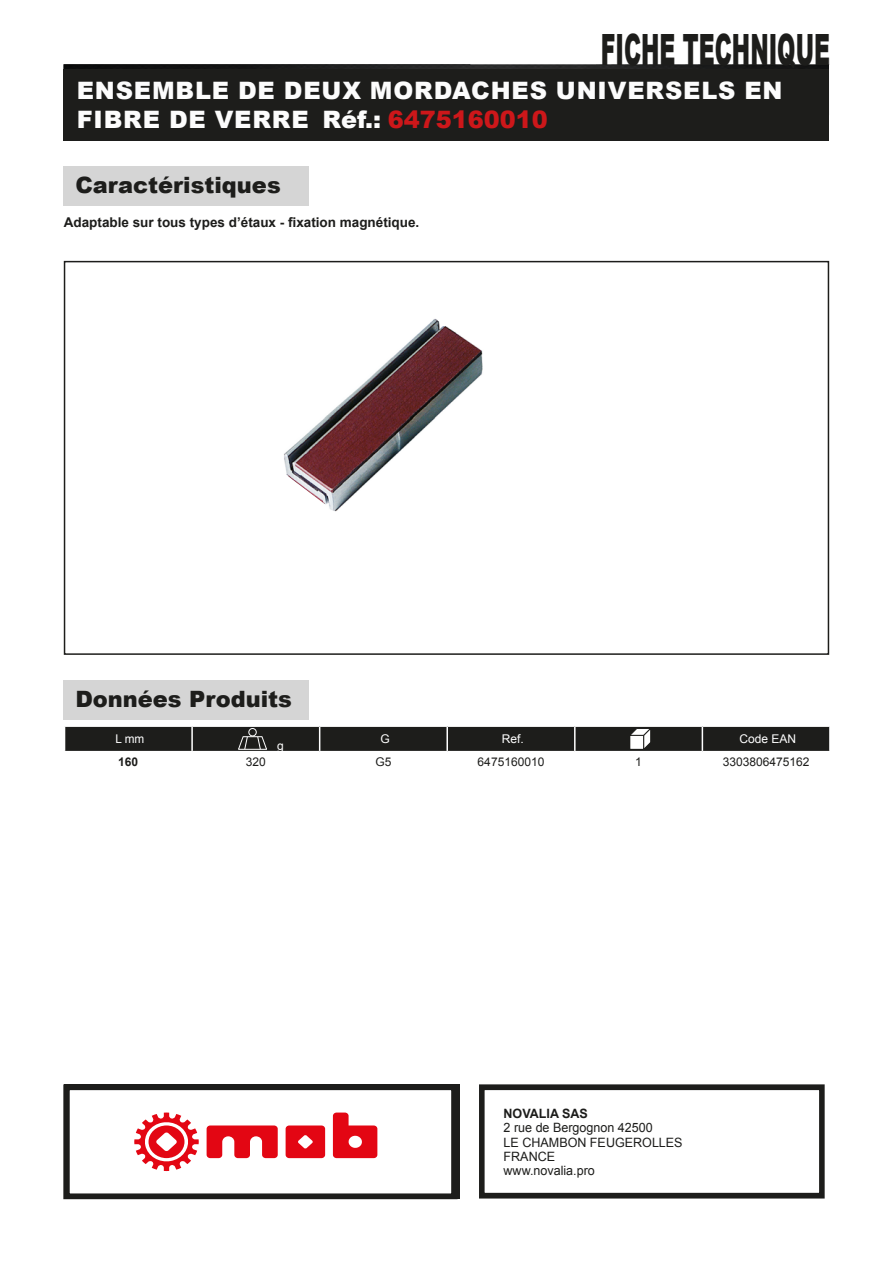
<style>
.page{position:relative;width:893px;height:1263px;background:#fff}
.page>*{position:absolute;margin:0;border:0;box-sizing:border-box;transform-origin:0 0}
.t1{font:900 43.2px "Arial";color:#1d1d1b;scale:.51 1}
.t2{font:900 24px/28.8px "Arial";letter-spacing:.035em;color:#fcfcfc}
.t3{font:900 22.5px "Arial";color:#1d1d1b}
.t4{font:700 13.5px "Arial";color:#1d1d1b}
.t5{font:12.9px/14.2px "Arial";color:#1d1d1b}
.t6{font:700 12.9px "Arial";color:#1d1d1b}
.t7{font:12px "Arial";color:#1d1d1b}
.t8{font:12px "Arial";color:#fff}
.t9{font:700 12px "Arial";color:#1d1d1b}
.s1{color:#cd171a}
</style>
<div class="page">
<img style="left:64px;top:64px;width:765px;height:5px">
<div style="left:64px;top:69px;width:765px;height:71px;background:#1d1d1b"></div>
<div style="left:479px;top:1084px;width:346px;height:114px;border:6px solid #1d1d1b"></div>
<div style="left:64px;top:166px;width:245px;height:39px;background:#d5d5d5"></div>
<div style="left:64px;top:261px;width:765px;height:394px;border:2px solid #1d1d1b"></div>
<div style="left:64px;top:680px;width:245px;height:39px;background:#d5d5d5"></div>
<svg style="left:65px;top:726px;width:765px;height:26px;background:#353533"></svg>
<img style="left:284px;top:319px;width:199px;height:193px">
<div style="left:64px;top:1084px;width:393px;height:115px;border:6px solid #1d1d1b"></div>
<svg style="left:207px;top:1125px;width:71px;height:33px"></svg>
<svg style="left:286px;top:1125px;width:39px;height:33px"></svg>
<svg style="left:134px;top:1112px;width:65px;height:59px"></svg>
<svg style="left:333px;top:1112px;width:44px;height:46px"></svg>
<h1 class="t1" style="left:601px;top:18px;width:451px">FICHE TECHNIQUE</h1>
<p class="t2" style="left:77px;top:75px;width:707px">ENSEMBLE DE DEUX MORDACHES UNIVERSELS EN<br>FIBRE DE VERRE Réf.: <span class="s1">6475160010</span></p>
<p class="t3" style="left:75px;top:168px;width:207px">Caractéristiques</p>
<p class="t4" style="left:64px;top:213px;width:357px">Adaptable sur tous types d’étaux - fixation magnétique.</p>
<p class="t3" style="left:75px;top:682px;width:218px">Données Produits</p>
<p class="t8" style="left:115px;top:731px;width:30px">L mm</p>
<p class="t8" style="left:277px;top:737px;width:8px">g</p>
<p class="t8" style="left:380px;top:731px;width:11px">G</p>
<p class="t8" style="left:502px;top:731px;width:24px">Ref.</p>
<p class="t8" style="left:739px;top:731px;width:58px">Code EAN</p>
<p class="t9" style="left:118px;top:754px;width:22px">160</p>
<p class="t7" style="left:246px;top:754px;width:22px">320</p>
<p class="t7" style="left:375px;top:754px;width:18px">G5</p>
<p class="t7" style="left:478px;top:754px;width:68px">6475160010</p>
<p class="t7" style="left:635px;top:754px;width:8px">1</p>
<p class="t7" style="left:723px;top:754px;width:88px">3303806475162</p>
<p class="t6" style="left:504px;top:1105px;width:86px">NOVALIA SAS</p>
<p class="t5" style="left:504px;top:1121px;width:181px">2 rue de Bergognon 42500<br>LE CHAMBON FEUGEROLLES<br>FRANCE<br>www.novalia.pro</p>
</div>
